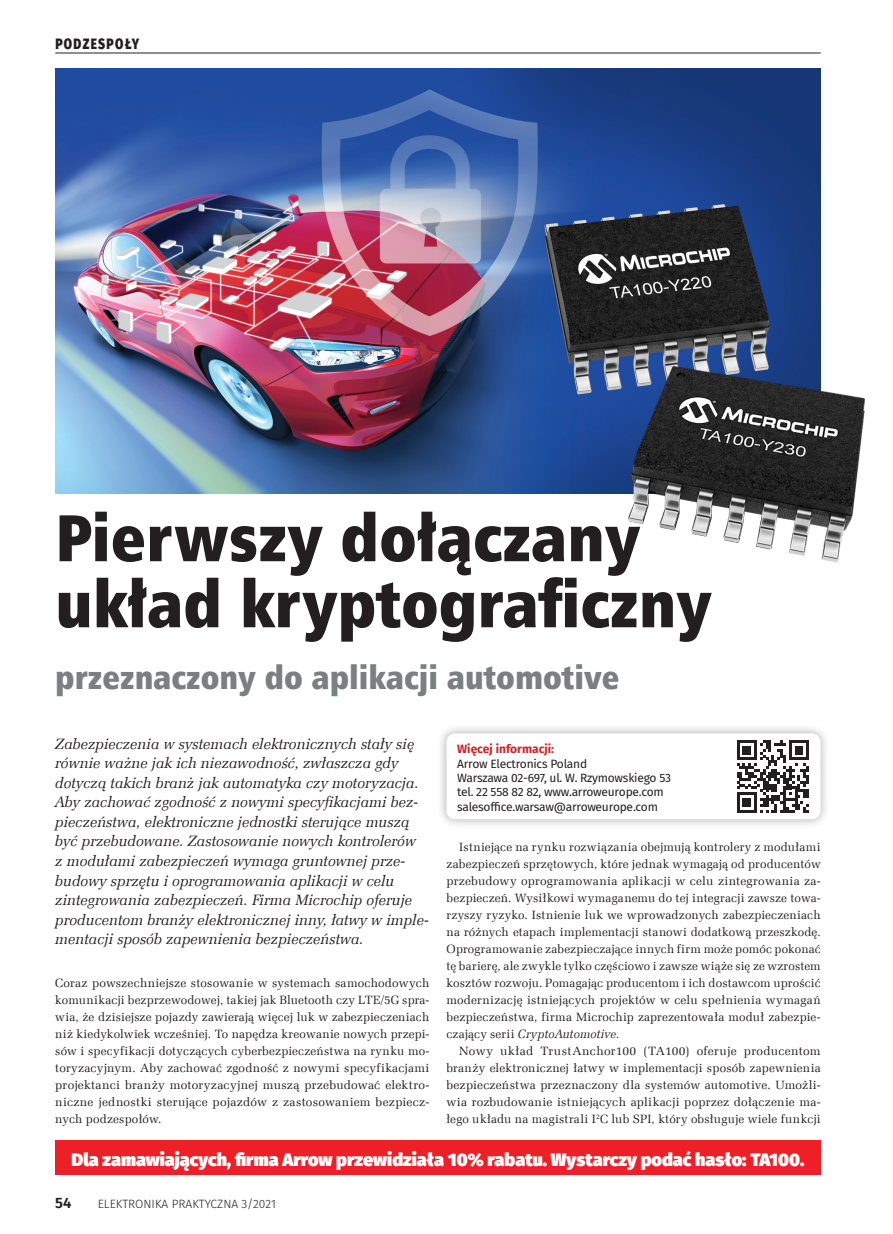
<style>
.page{position:relative;width:893px;height:1234px;background:#fff}
.page>*{position:absolute;margin:0;border:0;box-sizing:border-box;transform-origin:0 0}
._9_tytul{font:66px/66px "Humnst 777 X Blk Cn EU";color:#231f20}
._0_podtytul{font:33px "Humnst 777 X Blk Cn EU";color:#7c7f7f}
._7_tabela_trec{font:900 18px "Fira Sans";color:#fff}
._2_lead_do_wszystkie{font:italic 15px/19.5px "Zapf Ellipt EU";color:#231f20}
.t1{font:800 15px "Fira Sans";letter-spacing:.11em;color:#231f20;scale:.8 1}
.t2{font:600 15px "Fira Sans";color:#231f20}
._1_Body{font:12px/17px "Zapf Ellipt EU";letter-spacing:.015em;color:#231f20;text-align:justify}
._7_tabela_trec-2{font:12px "Fira Sans";letter-spacing:-.02em;color:#231f20}
.t3{font:300 12px "Fira Sans";color:#231f20}
._7_tabela_trec-3{font:700 12px "Fira Sans";color:#d12126}
.s1{font-style:italic}
</style>
<div class="page">
<img style="left:55px;top:68px;width:766px;height:425px">
<hr style="left:55px;top:53px;width:766px;height:1px;background:#231f20">
<div style="left:437px;top:723px;width:393px;height:105px;background:#231f20;opacity:.35"></div>
<div style="left:446px;top:733px;width:374px;height:86px;background:#fff;border-radius:9px"></div>
<svg style="left:737px;top:740px;width:72px;height:72px"></svg>
<img style="left:585px;top:366px;width:279px;height:197px">
<div style="left:55px;top:1140px;width:766px;height:34px;background:#ee1f26"></div>
<p class="t1" style="left:55px;top:30px;width:106px">PODZESPOŁY</p>
<p class="_9_tytul" style="left:55px;top:505px;width:658px">Pierwszy dołączany układ kryptograficzny</p>
<p class="_0_podtytul" style="left:55px;top:655px;width:566px">przeznaczony do aplikacji automotive</p>
<p class="_2_lead_do_wszystkie" style="left:55px;top:734px;width:375px">Zabezpieczenia w systemach elektronicznych stały się równie ważne jak ich niezawodność, zwłaszcza gdy dotyczą takich branż jak automatyka czy motoryzacja.<br>Aby zachować zgodność z nowymi specyfikacjami bez&shy;pieczeństwa, elektroniczne jednostki sterujące muszą być przebudowane. Zastosowanie nowych kontrolerów<br>z modułami zabezpieczeń wymaga gruntownej prze&shy;budowy sprzętu i oprogramowania aplikacji w celu zintegrowania zabezpieczeń. Firma Microchip oferuje producentom branży elektronicznej inny, łatwy w imple&shy;mentacji sposób zapewnienia bezpieczeństwa.</p>
<p class="_1_Body" style="left:55px;top:974px;width:376px">Coraz powszechniejsze stosowanie w systemach samochodowych komunikacji bezprzewodowej, takiej jak Bluetooth czy LTE/5G spra&shy;wia, że dzisiejsze pojazdy zawierają więcej luk w zabezpieczeniach niż kiedykolwiek wcześniej. To napędza kreowanie nowych przepi&shy;sów i specyfikacji dotyczących cyberbezpieczeństwa na rynku mo&shy;toryzacyjnym. Aby zachować zgodność z nowymi specyfikacjami projektanci branży motoryzacyjnej muszą przebudować elektro&shy;niczne jednostki sterujące pojazdów z zastosowaniem bezpiecz&shy;nych podzespołów.</p>
<p class="_7_tabela_trec" style="left:72px;top:1142px;width:734px">Dla zamawiających, firma Arrow przewidziała 10% rabatu. Wystarczy podać hasło: TA100.</p>
<p class="_7_tabela_trec-3" style="left:457px;top:738px;width:99px">Więcej informacji:</p>
<p class="_7_tabela_trec-2" style="left:457px;top:754px;width:132px">Arrow Electronics Poland</p>
<p class="_7_tabela_trec-2" style="left:457px;top:768px;width:215px">Warszawa 02-697, ul. W. Rzymowskiego 53</p>
<p class="_7_tabela_trec-2" style="left:457px;top:783px;width:208px">tel. 22 558 82 82, www.arroweurope.com</p>
<p class="_7_tabela_trec-2" style="left:457px;top:797px;width:202px">salesoffice.warsaw@arroweurope.com</p>
<p class="_1_Body" style="left:446px;top:838px;width:376px;text-indent:13px">Istniejące na rynku rozwiązania obejmują kontrolery z modułami zabezpieczeń sprzętowych, które jednak wymagają od producentów przebudowy oprogramowania aplikacji w celu zintegrowania za&shy;bezpieczeń. Wysiłkowi wymaganemu do tej integracji zawsze towa&shy;rzyszy ryzyko. Istnienie luk we wprowadzonych zabezpieczeniach na różnych etapach implementacji stanowi dodatkową przeszkodę.<br>Oprogramowanie zabezpieczające innych firm może pomóc pokonać tę barierę, ale zwykle tylko częściowo i zawsze wiąże się ze wzrostem kosztów rozwoju. Pomagając producentom i ich dostawcom uprościć modernizację istniejących projektów w celu spełnienia wymagań bezpieczeństwa, firma Microchip zaprezentowała moduł zabezpie&shy;czający serii <span class="s1">CryptoAutomotive.</span></p>
<p class="_1_Body" style="left:446px;top:1042px;width:376px;text-indent:13px">Nowy układ TrustAnchor100 (TA100) oferuje producentom branży elektronicznej łatwy w implementacji sposób zapewnienia bezpieczeństwa przeznaczony dla systemów automotive. Umożli&shy;wia rozbudowanie istniejących aplikacji poprzez dołączenie ma&shy;łego układu na magistrali I<sup>2</sup>C lub SPI, który obsługuje wiele funkcji</p>
<p class="t2" style="left:55px;top:1190px;width:18px">54</p>
<p class="t3" style="left:98px;top:1195px;width:180px">ELEKTRONIKA PRAKTYCZNA 3/2021</p>
</div>
